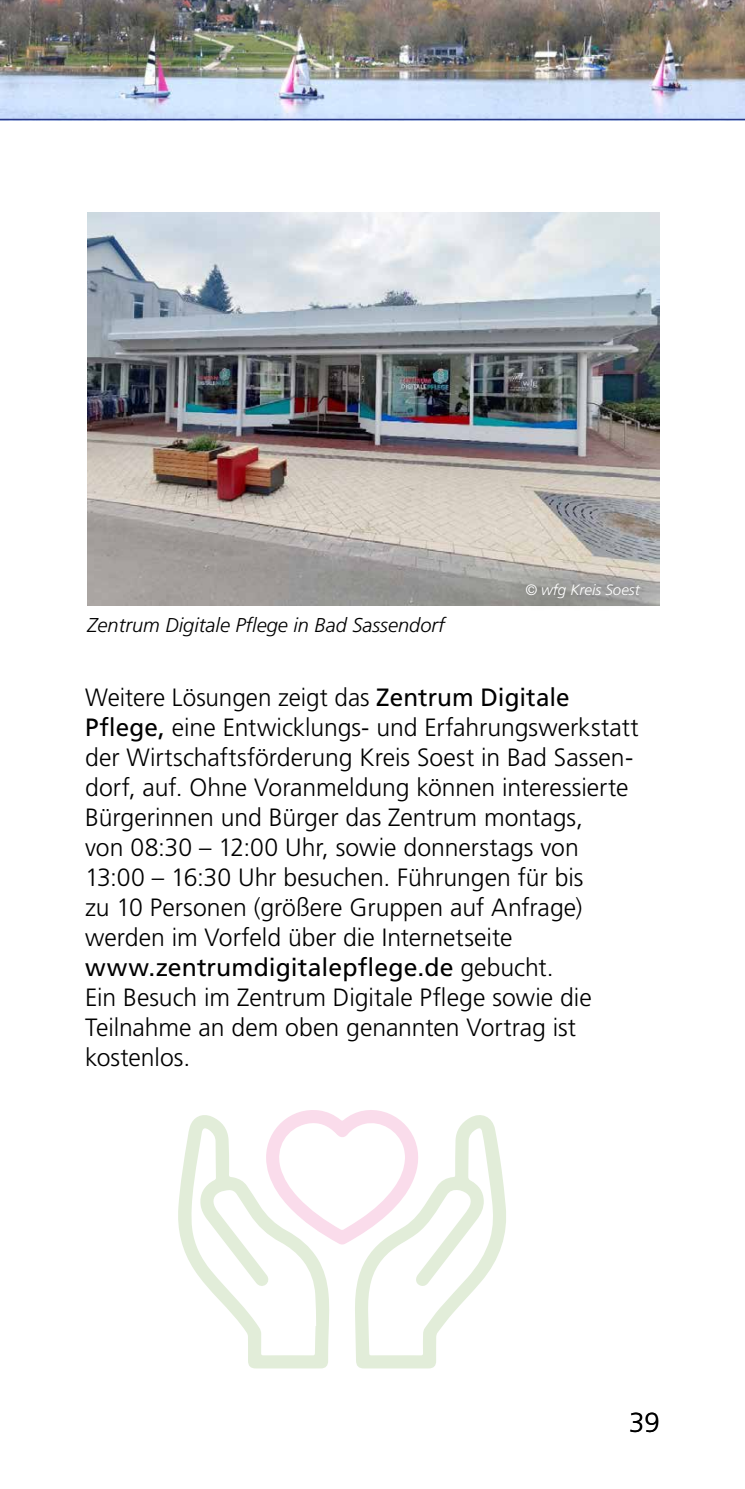
<style>
.page{position:relative;width:745px;height:1489px;background:#fff}
.page>*{position:absolute;margin:0;border:0;box-sizing:border-box;transform-origin:0 0}
.t1{font:300 27.5px "Frutiger LT Std";color:#000}
.t2{font:300 25px/30px "Frutiger LT Std";color:#000}
.t3{font:italic 300 20px "Frutiger LT Std";color:#000}
.t4{font:italic 300 15px "Frutiger LT Std";color:#fff}
.s1{font-weight:400}
</style>
<div class="page">
<img style="left:0;top:0;width:744px;height:119px">
<hr style="left:0;top:119px;width:744px;height:1px;background:#283583">
<svg style="left:178px;top:1110px;width:328px;height:258px"></svg>
<img style="left:88px;top:213px;width:571px;height:392px">
<div style="left:510px;top:568px;width:143px;height:43px;background:#000;opacity:.75"></div>
<p class="t3" style="left:88px;top:614px;width:358px">Zentrum Digitale Pflege in Bad Sassendorf</p>
<p class="t4" style="left:524px;top:581px;width:116px">© wfg Kreis Soest</p>
<p class="t2" style="left:85px;top:682px;width:554px">Weitere Lösungen zeigt das <span class="s1">Zentrum Digitale Pflege,</span> eine Entwicklungs- und Erfahrungswerkstatt der Wirtschaftsförderung Kreis Soest in Bad Sassen&shy;dorf, auf. Ohne Voranmeldung können interessierte Bürgerinnen und Bürger das Zentrum montags,<br>von 08:30 – 12:00 Uhr, sowie donnerstags von 13:00 – 16:30 Uhr besuchen. Führungen für bis<br>zu 10 Personen (größere Gruppen auf Anfrage) werden im Vorfeld über die Internetseite <span class="s1">www.zentrumdigitalepflege.de</span> gebucht.<br>Ein Besuch im Zentrum Digitale Pflege sowie die Teilnahme an dem oben genannten Vortrag ist kostenlos.</p>
<p class="t1" style="left:628px;top:1406px;width:32px">39</p>
</div>
